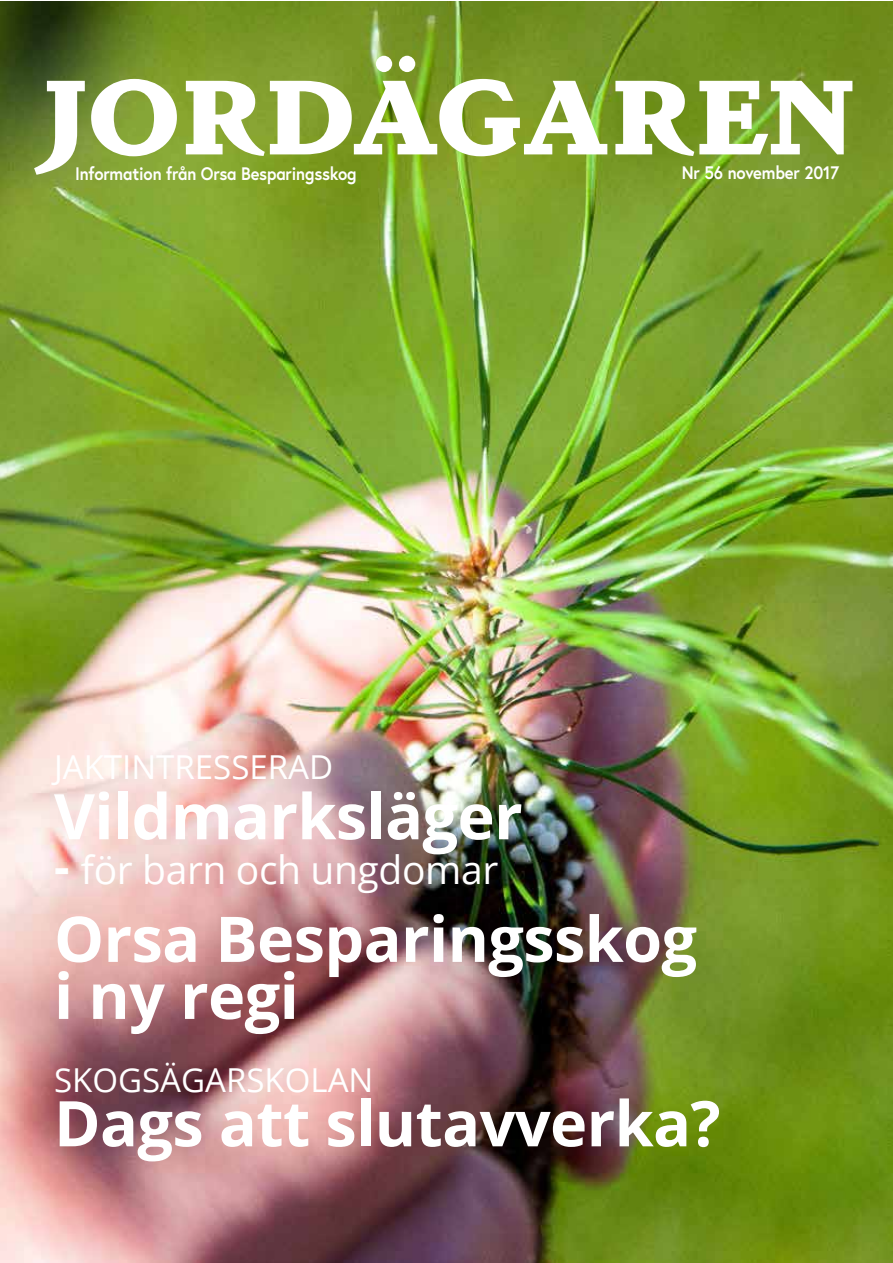
<style>
.page{position:relative;width:893px;height:1263px;background:#fff}
.page>*{position:absolute;margin:0;border:0;box-sizing:border-box;transform-origin:0 0}
.t1{font:900 105px "Dapifer";color:#fff}
.t2{font:700 63px/57px "Open Sans";letter-spacing:-.01em;color:#fff}
.t3{font:39px "Open Sans";letter-spacing:-.01em;color:#fff}
.t4{font:33px "Open Sans";color:#fff}
.t5{font:700 18.15px "Europa";letter-spacing:-.01em;color:#fff;scale:.91 1}
.s1{font-weight:700;font-size:48px}
</style>
<div class="page">
<img style="left:0;top:1px;width:892px;height:1262px">
<h1 class="t1" style="left:44px;top:36px;width:812px">JORDÄGAREN</h1>
<p class="t5" style="left:75px;top:161px;width:311px">Information från Orsa Besparingsskog</p>
<p class="t5" style="left:682px;top:161px;width:174px">Nr 56 november 2017</p>
<p class="t4" style="left:54px;top:744px;width:281px">JAKTINTRESSERAD</p>
<p class="t2" style="left:54px;top:786px;width:470px">Vildmarksläger</p>
<p class="t3" style="left:54px;top:842px;width:446px"><span class="s1">-</span> för barn och ungdomar</p>
<p class="t2" style="left:54px;top:909px;width:645px">Orsa Besparingsskog i ny regi</p>
<p class="t4" style="left:54px;top:1057px;width:321px">SKOGSÄGARSKOLAN</p>
<p class="t2" style="left:54px;top:1093px;width:668px">Dags att slutavverka?</p>
</div>
